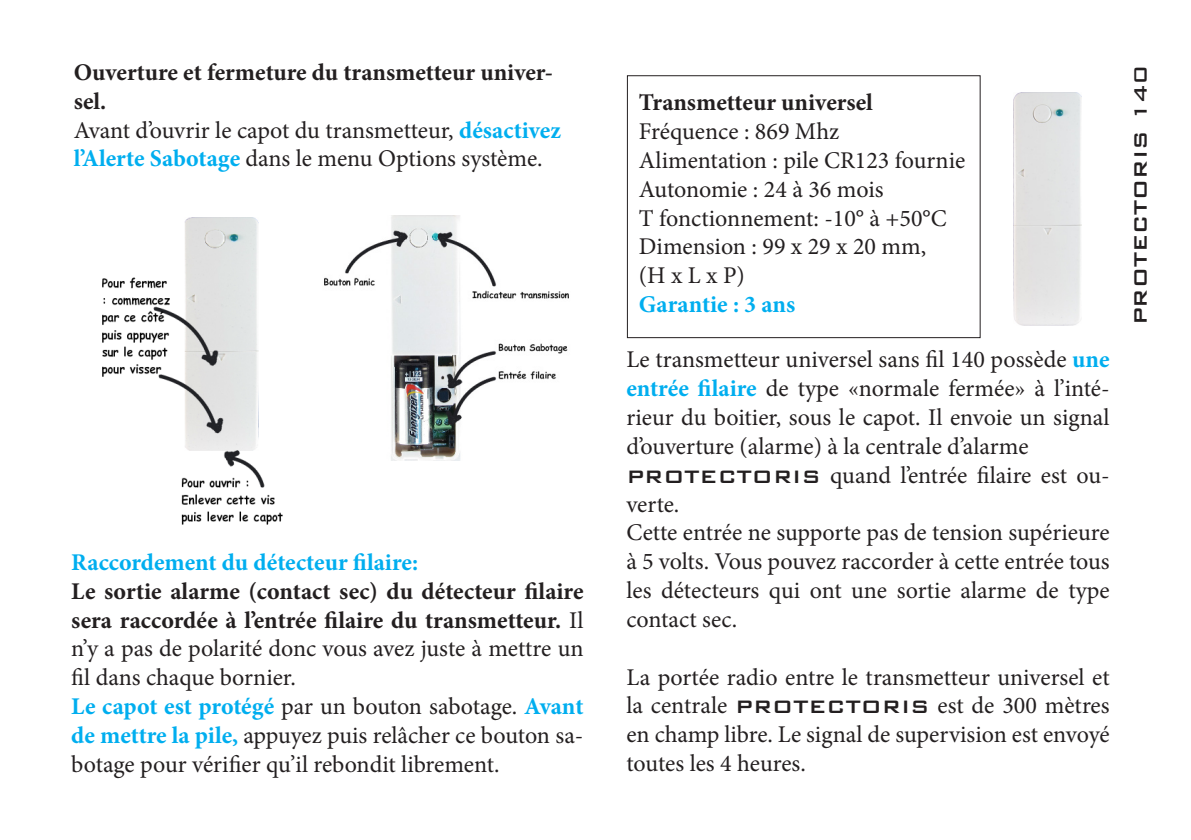
<style>
.page{position:relative;width:1191px;height:840px;background:#fff}
.page>*{position:absolute;margin:0;border:0;box-sizing:border-box;transform-origin:0 0}
.t1{font:24px/28.8px "Minion Pro";color:#231f20;text-align:justify}
.t2{font:700 24px/28.8px "Minion Pro";color:#231f20}
.t3{font:700 24px "Minion Pro";color:#00aeef}
.t4{font:500 24px "Bank Gothic BT";color:#231f20}
.s1{font-weight:700;color:#00aeef}
.s2{font-weight:400}
.s3{font-family:"Bank Gothic BT";font-weight:500}
</style>
<div class="page">
<img style="left:1013px;top:93px;width:68px;height:232px">
<div style="left:627px;top:75px;width:353px;height:263px;border:1px solid #231f20"></div>
<img style="left:324px;top:215px;width:245px;height:245px">
<img style="left:102px;top:217px;width:181px;height:308px">
<p class="t2" style="left:74px;top:57px;width:481px">Ouverture et fermeture du transmetteur univer&shy;sel.</p>
<p class="t1" style="left:74px;top:115px;width:489px">Avant d’ouvrir le capot du transmetteur, <span class="s1">désactivez l’Alerte Sabotage</span> dans le menu Options système.</p>
<p class="t3" style="left:71px;top:545px;width:348px">Raccordement du détecteur filaire:</p>
<p class="t2" style="left:71px;top:576px;width:514px;text-align:justify">Le sortie alarme (contact sec) du détecteur filaire sera raccordée à l’entrée filaire du transmetteur. <span class="s2">Il n’y a pas de polarité donc vous avez juste à mettre un fil dans chaque bornier.</span></p>
<p class="t1" style="left:71px;top:691px;width:514px"><span class="s1">Le capot est protégé</span> par un bouton sabotage. <span class="s1">Avant de mettre la pile,</span> appuyez puis relâcher ce bouton sa&shy;botage pour vérifier qu’il rebondit librement.</p>
<p class="t2" style="left:639px;top:88px;width:235px">Transmetteur universel</p>
<p class="t1" style="left:639px;top:117px;width:202px">Fréquence : 869 Mhz</p>
<p class="t1" style="left:639px;top:146px;width:328px">Alimentation : pile CR123 fournie</p>
<p class="t1" style="left:639px;top:174px;width:246px">Autonomie : 24 à 36 mois</p>
<p class="t1" style="left:639px;top:203px;width:309px">T fonctionnement: -10° à +50°C</p>
<p class="t1" style="left:639px;top:232px;width:289px">Dimension : 99 x 29 x 20 mm,</p>
<p class="t1" style="left:639px;top:261px;width:107px">(H x L x P)</p>
<p class="t3" style="left:639px;top:287px;width:158px">Garantie : 3 ans</p>
<p class="t1" style="left:626px;top:345px;width:485px">Le transmetteur universel sans fil 140 possède <span class="s1">une entrée filaire</span> de type «normale fermée» à l’inté&shy;rieur du boitier, sous le capot. Il envoie un signal d’ouverture (alarme) à la centrale d’alarme</p>
<p class="t1" style="left:626px;top:460px;width:485px"><span class="s3">PROTECTORIS</span> quand l’entrée filaire est ou&shy;verte.</p>
<p class="t1" style="left:626px;top:518px;width:485px">Cette entrée ne supporte pas de tension supérieure à 5 volts. Vous pouvez raccorder à cette entrée tous les détecteurs qui ont une sortie alarme de type contact sec.</p>
<p class="t1" style="left:626px;top:662px;width:485px">La portée radio entre le transmetteur universel et la centrale <span class="s3">PROTECTORIS</span> est de 300 mètres en champ libre. Le signal de supervision est envoyé toutes les 4 heures.</p>
<p class="t4" style="left:1127px;top:325px;width:261px;rotate:-90deg">PROTECTORIS 140</p>
</div>
